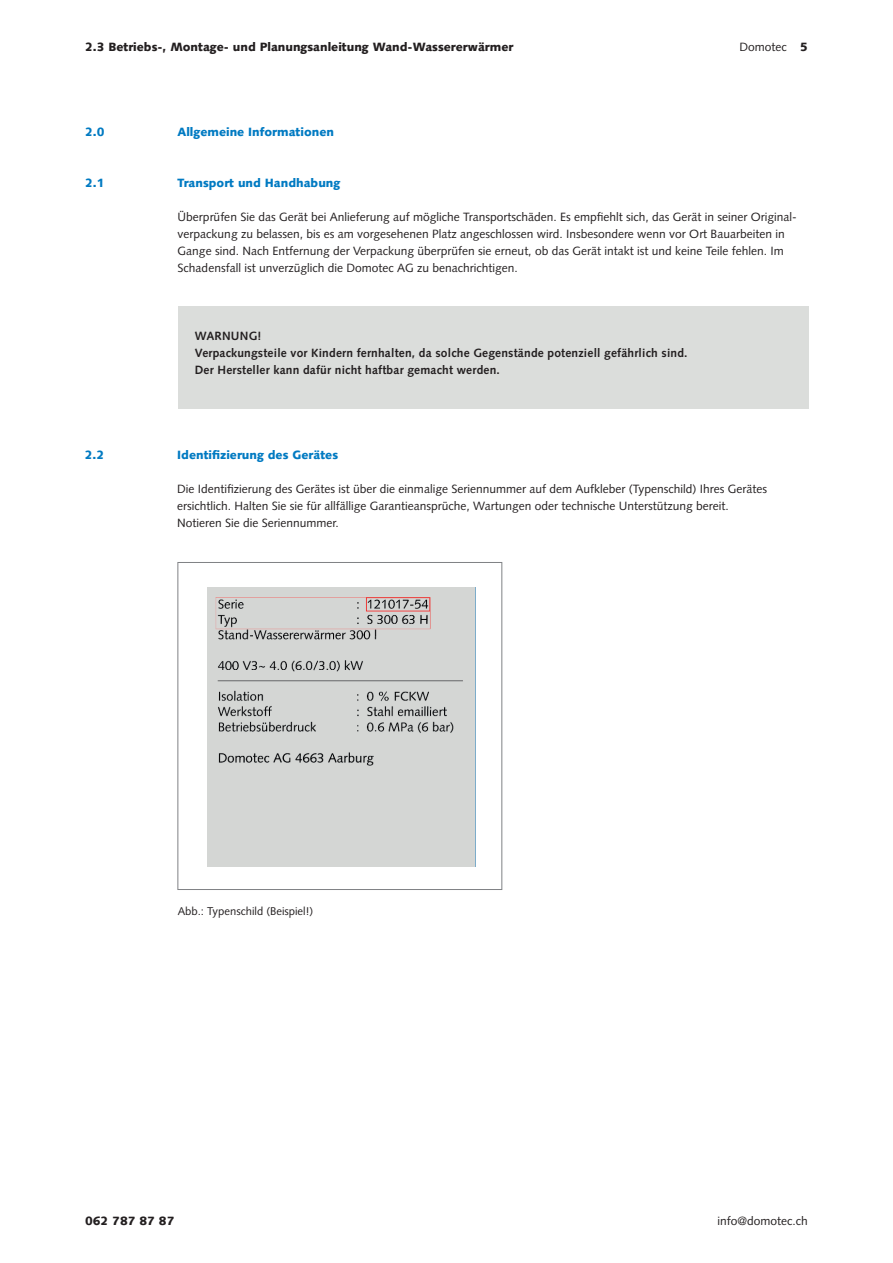
<style>
.page{position:relative;width:893px;height:1263px;background:#fff}
.page>*{position:absolute;margin:0;border:0;box-sizing:border-box;transform-origin:0 0}
.t1{font:12px/17px "Syntax LT Std";color:#231f20}
.t2{font:700 12px/17px "Syntax LT Std";letter-spacing:.015em;color:#231f20}
.t3{font:900 12px "Syntax LT Std";color:#007ac2}
.t4{font:900 12px "Syntax LT Std";color:#231f20}
.t5{font:11.25px "Syntax LT Std";color:#231f20}
.s1{font-weight:900}
</style>
<div class="page">
<div style="left:178px;top:306px;width:630px;height:102px;background:#dbdddb"></div>
<div style="left:178px;top:562px;width:324px;height:327px;border:1px solid #808285"></div>
<img style="left:207px;top:588px;width:268px;height:278px">
<p class="t4" style="left:85px;top:40px;width:430px">2.3 Betriebs-, Montage- und Planungsanleitung Wand-Wassererwärmer</p>
<p class="t1" style="left:739px;top:38px;width:70px">Domotec <span class="s1">5</span></p>
<p class="t3" style="left:85px;top:125px;width:21px">2.0</p>
<p class="t3" style="left:178px;top:125px;width:158px">Allgemeine Informationen</p>
<p class="t3" style="left:85px;top:176px;width:21px">2.1</p>
<p class="t3" style="left:178px;top:176px;width:164px">Transport und Handhabung</p>
<p class="t1" style="left:178px;top:209px;width:621px">Überprüfen Sie das Gerät bei Anlieferung auf mögliche Transportschäden. Es empfiehlt sich, das Gerät in seiner Original&shy;verpackung zu belassen, bis es am vorgesehenen Platz angeschlossen wird. Insbesondere wenn vor Ort Bauarbeiten in Gange sind. Nach Entfernung der Verpackung überprüfen sie erneut, ob das Gerät intakt ist und keine Teile fehlen. Im Schadensfall ist unverzüglich die Domotec AG zu benachrichtigen.</p>
<p class="t2" style="left:195px;top:328px;width:494px">WARNUNG!<br>Verpackungsteile vor Kindern fernhalten, da solche Gegenstände potenziell gefährlich sind.<br>Der Hersteller kann dafür nicht haftbar gemacht werden.</p>
<p class="t3" style="left:85px;top:448px;width:21px">2.2</p>
<p class="t3" style="left:177px;top:448px;width:162px">Identifizierung des Gerätes</p>
<p class="t1" style="left:177px;top:481px;width:591px">Die Identifizierung des Gerätes ist über die einmalige Seriennummer auf dem Aufkleber (Typenschild) Ihres Gerätes ersichtlich. Halten Sie sie für allfällige Garantieansprüche, Wartungen oder technische Unterstützung bereit.<br>Notieren Sie die Seriennummer.</p>
<p class="t5" style="left:178px;top:904px;width:137px">Abb.: Typenschild (Beispiel!)</p>
<p class="t4" style="left:85px;top:1213px;width:91px">062 787 87 87</p>
<p class="t1" style="left:718px;top:1212px;width:92px">info@domotec.ch</p>
</div>
